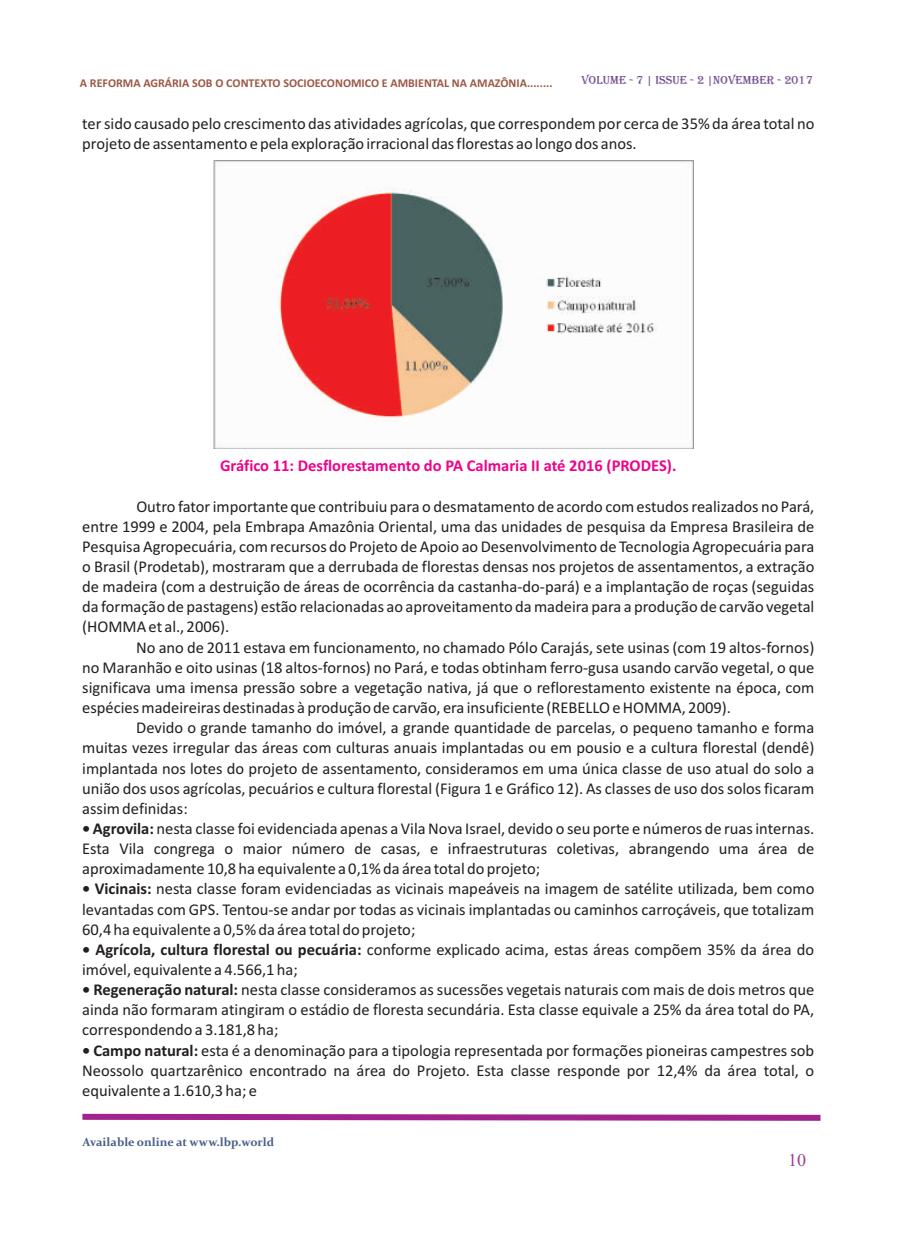
<style>
.page{position:relative;width:898px;height:1242px;background:#fff}
.page>*{position:absolute;margin:0;border:0;box-sizing:border-box;transform-origin:0 0}
.t1{font:18px "Times New Roman";color:#9c3d96}
.t2{font:16.5px/20.1px "Calibri";color:#231f20;text-align:justify}
.t3{font:700 16.5px "Calibri";color:#ed028c}
.t4{font:700 12px "Calibri";color:#9c5946}
.t5{font:700 12px "Constantia";color:#485e88}
.t6{font:12px "Algerian";color:#674287}
.s1{font-weight:700}
</style>
<div class="page">
<svg style="left:82px;top:1113px;width:739px;height:8px;background:#b959aa"></svg>
<img style="left:214px;top:161px;width:479px;height:287px">
<p class="t4" style="left:80px;top:78px;width:474px">A REFORMA AGRÁRIA SOB O CONTEXTO SOCIOECONOMICO E AMBIENTAL NA AMAZÔNIA........</p>
<p class="t6" style="left:581px;top:73px;width:233px">VOLUME - 7 | ISSUE - 2 |NOVEMBER - 2017</p>
<p class="t2" style="left:82px;top:115px;width:733px">ter sido causado pelo crescimento das atividades agrícolas, que correspondem por cerca de 35% da área total no projeto de assentamento e pela exploração irracional das florestas ao longo dos anos.</p>
<p class="t3" style="left:220px;top:459px;width:458px">Gráfico 11: Desflorestamento do PA Calmaria II até 2016 (PRODES).</p>
<p class="t2" style="left:82px;top:497px;width:733px;text-indent:54px">Outro fator importante que contribuiu para o desmatamento de acordo com estudos realizados no Pará, entre 1999 e 2004, pela Embrapa Amazônia Oriental, uma das unidades de pesquisa da Empresa Brasileira de Pesquisa Agropecuária, com recursos do Projeto de Apoio ao Desenvolvimento de Tecnologia Agropecuária para o Brasil (Prodetab), mostraram que a derrubada de florestas densas nos projetos de assentamentos, a extração de madeira (com a destruição de áreas de ocorrência da castanha-do-pará) e a implantação de roças (seguidas da formação de pastagens) estão relacionadas ao aproveitamento da madeira para a produção de carvão vegetal (HOMMA et al., 2006).</p>
<p class="t2" style="left:82px;top:638px;width:733px;text-indent:54px">No ano de 2011 estava em funcionamento, no chamado Pólo Carajás, sete usinas (com 19 altos-fornos) no Maranhão e oito usinas (18 altos-fornos) no Pará, e todas obtinham ferro-gusa usando carvão vegetal, o que significava uma imensa pressão sobre a vegetação nativa, já que o reflorestamento existente na época, com espécies madeireiras destinadas à produção de carvão, era insuficiente (REBELLO e HOMMA, 2009).</p>
<p class="t2" style="left:82px;top:719px;width:733px;text-indent:54px">Devido o grande tamanho do imóvel, a grande quantidade de parcelas, o pequeno tamanho e forma muitas vezes irregular das áreas com culturas anuais implantadas ou em pousio e a cultura florestal (dendê) implantada nos lotes do projeto de assentamento, consideramos em uma única classe de uso atual do solo a união dos usos agrícolas, pecuários e cultura florestal (Figura 1 e Gráfico 12). As classes de uso dos solos ficaram assim definidas:</p>
<p class="t2" style="left:82px;top:820px;width:733px"><span class="s1">• Agrovila:</span> nesta classe foi evidenciada apenas a Vila Nova Israel, devido o seu porte e números de ruas internas.<br>Esta Vila congrega o maior número de casas, e infraestruturas coletivas, abrangendo uma área de aproximadamente 10,8 ha equivalente a 0,1% da área total do projeto;</p>
<p class="t2" style="left:82px;top:880px;width:733px"><span class="s1">• Vicinais:</span> nesta classe foram evidenciadas as vicinais mapeáveis na imagem de satélite utilizada, bem como levantadas com GPS. Tentou-se andar por todas as vicinais implantadas ou caminhos carroçáveis, que totalizam 60,4 ha equivalente a 0,5% da área total do projeto;</p>
<p class="t2" style="left:82px;top:940px;width:733px"><span class="s1">• Agrícola, cultura florestal ou pecuária:</span> conforme explicado acima, estas áreas compõem 35% da área do imóvel, equivalente a 4.566,1 ha;</p>
<p class="t2" style="left:82px;top:981px;width:733px"><span class="s1">• Regeneração natural:</span> nesta classe consideramos as sucessões vegetais naturais com mais de dois metros que ainda não formaram atingiram o estádio de floresta secundária. Esta classe equivale a 25% da área total do PA, correspondendo a 3.181,8 ha;</p>
<p class="t2" style="left:82px;top:1041px;width:733px"><span class="s1">• Campo natural:</span> esta é a denominação para a tipologia representada por formações pioneiras campestres sob Neossolo quartzarênico encontrado na área do Projeto. Esta classe responde por 12,4% da área total, o equivalente a 1.610,3 ha; e</p>
<p class="t5" style="left:82px;top:1137px;width:193px">Available online at www.lbp.world</p>
<p class="t1" style="left:787px;top:1154px;width:19px">10</p>
</div>
